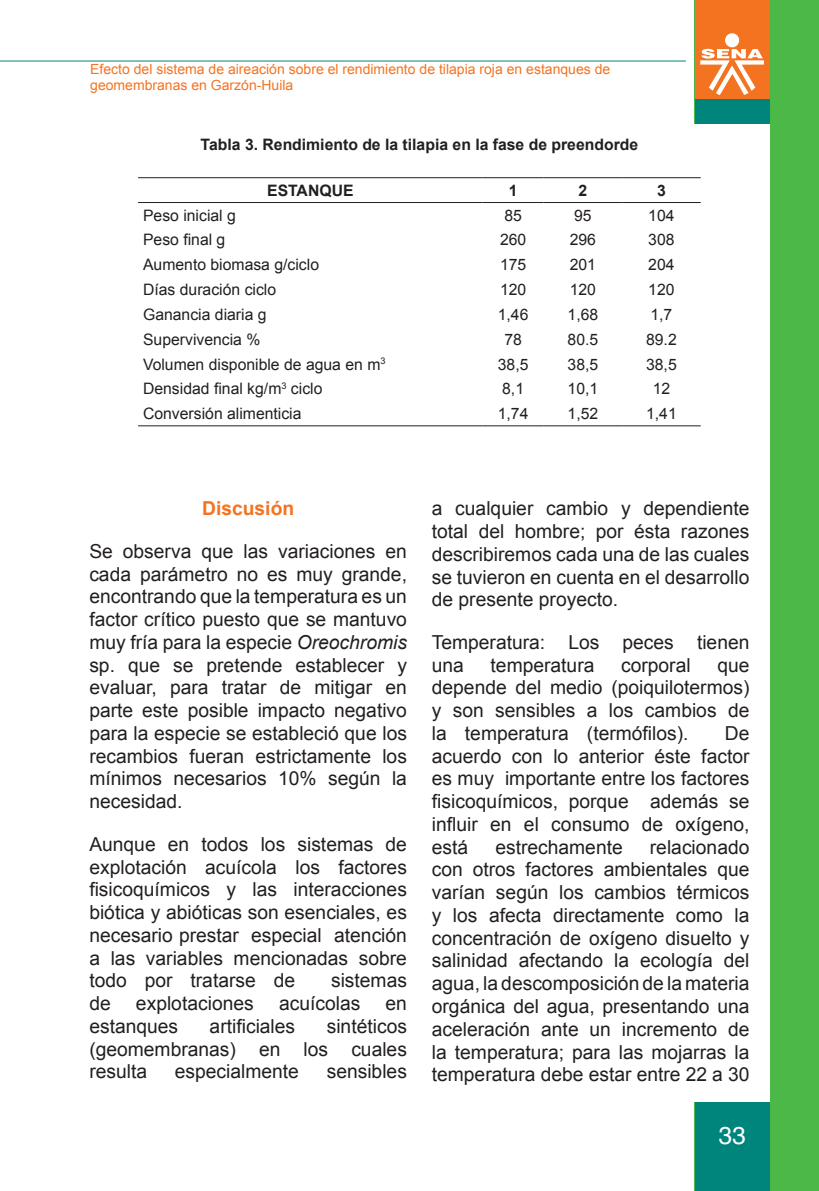
<style>
.page{position:relative;width:819px;height:1191px;background:#fff}
.page>*{position:absolute;margin:0;border:0;box-sizing:border-box;transform-origin:0 0}
.t1{font:24.5px "Helvetica LT Std";color:#fff}
.t2{font:19.25px/22.8px "Arial";color:#231f20;text-align:justify}
.t3{font:700 19.25px "Arial";color:#f47321}
.t4{font:15.75px "Arial";color:#231f20}
.t5{font:700 15.75px "Arial";color:#231f20}
.TITULO_1{font:14px/15.4px "Arial";color:#f47321}
.s1{font-style:italic}
</style>
<div class="page">
<div style="left:694px;top:0;width:125px;height:1191px;background:#4cb848"></div>
<div style="left:694px;top:0;width:75px;height:99px;background:#f47321"></div>
<div style="left:694px;top:99px;width:75px;height:1092px;background:#00857c"></div>
<hr style="left:0;top:61px;width:686px;height:1px;background:#00857c">
<div style="left:725px;top:33px;width:14px;height:14px;background:#fff;border-radius:50%"></div>
<svg style="left:700px;top:49px;width:64px;height:46px"></svg>
<div style="left:90px;top:124px;width:679px;height:977px;background:#fff"></div>
<hr style="left:138px;top:177px;width:344px;height:1px;background:#231f20">
<hr style="left:482px;top:177px;width:61px;height:1px;background:#231f20">
<hr style="left:543px;top:177px;width:79px;height:1px;background:#231f20">
<hr style="left:622px;top:177px;width:78px;height:1px;background:#231f20">
<hr style="left:138px;top:202px;width:344px;height:1px;background:#231f20">
<hr style="left:482px;top:202px;width:61px;height:1px;background:#231f20">
<hr style="left:543px;top:202px;width:79px;height:1px;background:#231f20">
<hr style="left:622px;top:202px;width:78px;height:1px;background:#231f20">
<hr style="left:138px;top:425px;width:344px;height:1px;background:#231f20">
<hr style="left:482px;top:425px;width:61px;height:1px;background:#231f20">
<hr style="left:543px;top:425px;width:79px;height:1px;background:#231f20">
<hr style="left:622px;top:425px;width:78px;height:1px;background:#231f20">
<p class="TITULO_1" style="left:90px;top:62px;width:521px">Efecto del sistema de aireación sobre el rendimiento de tilapia roja en estanques de geomembranas en Garzón-Huila</p>
<p class="t5" style="left:201px;top:134px;width:439px">Tabla 3. Rendimiento de la tilapia en la fase de preendorde</p>
<p class="t5" style="left:267px;top:179px;width:88px">ESTANQUE</p>
<p class="t5" style="left:508px;top:179px;width:10px">1</p>
<p class="t5" style="left:578px;top:179px;width:10px">2</p>
<p class="t5" style="left:657px;top:179px;width:10px">3</p>
<p class="t4" style="left:143px;top:204px;width:94px">Peso inicial g</p>
<p class="t4" style="left:504px;top:204px;width:19px">85</p>
<p class="t4" style="left:574px;top:204px;width:19px">95</p>
<p class="t4" style="left:648px;top:204px;width:28px">104</p>
<p class="t4" style="left:143px;top:229px;width:84px">Peso final g</p>
<p class="t4" style="left:500px;top:229px;width:28px">260</p>
<p class="t4" style="left:569px;top:229px;width:28px">296</p>
<p class="t4" style="left:648px;top:229px;width:28px">308</p>
<p class="t4" style="left:143px;top:254px;width:177px">Aumento biomasa g/ciclo</p>
<p class="t4" style="left:500px;top:254px;width:28px">175</p>
<p class="t4" style="left:569px;top:254px;width:28px">201</p>
<p class="t4" style="left:648px;top:254px;width:28px">204</p>
<p class="t4" style="left:143px;top:279px;width:135px">Días duración ciclo</p>
<p class="t4" style="left:500px;top:279px;width:28px">120</p>
<p class="t4" style="left:569px;top:279px;width:28px">120</p>
<p class="t4" style="left:648px;top:279px;width:28px">120</p>
<p class="t4" style="left:143px;top:303px;width:125px">Ganancia diaria g</p>
<p class="t4" style="left:498px;top:303px;width:32px">1,46</p>
<p class="t4" style="left:567px;top:303px;width:32px">1,68</p>
<p class="t4" style="left:650px;top:303px;width:23px">1,7</p>
<p class="t4" style="left:143px;top:328px;width:119px">Supervivencia %</p>
<p class="t4" style="left:504px;top:328px;width:19px">78</p>
<p class="t4" style="left:567px;top:328px;width:32px">80.5</p>
<p class="t4" style="left:646px;top:328px;width:32px">89.2</p>
<p class="t4" style="left:143px;top:353px;width:244px">Volumen disponible de agua en m<sup>3</sup></p>
<p class="t4" style="left:498px;top:353px;width:32px">38,5</p>
<p class="t4" style="left:567px;top:353px;width:32px">38,5</p>
<p class="t4" style="left:646px;top:353px;width:32px">38,5</p>
<p class="t4" style="left:143px;top:378px;width:181px">Densidad final kg/m<sup>3</sup> ciclo</p>
<p class="t4" style="left:502px;top:378px;width:23px">8,1</p>
<p class="t4" style="left:567px;top:378px;width:32px">10,1</p>
<p class="t4" style="left:652px;top:378px;width:19px">12</p>
<p class="t4" style="left:143px;top:403px;width:160px">Conversión alimenticia</p>
<p class="t4" style="left:498px;top:403px;width:32px">1,74</p>
<p class="t4" style="left:567px;top:403px;width:32px">1,52</p>
<p class="t4" style="left:646px;top:403px;width:32px">1,41</p>
<p class="t3" style="left:202px;top:495px;width:93px">Discusión</p>
<p class="t2" style="left:89px;top:539px;width:319px">Se observa que las variaciones en cada parámetro no es muy grande, encontrando que la temperatura es un factor crítico puesto que se mantuvo muy fría para la especie <span class="s1">Oreochromis </span>sp. que se pretende establecer y evaluar, para tratar de mitigar en parte este posible impacto negativo para la especie se estableció que los recambios fueran estrictamente los mínimos necesarios 10% según la necesidad.</p>
<p class="t2" style="left:89px;top:832px;width:319px">Aunque en todos los sistemas de explotación acuícola los factores fisicoquímicos y las interacciones biótica y abióticas son esenciales, es necesario prestar especial atención a las variables mencionadas sobre todo por tratarse de</p>
<p class="t2" style="left:331px;top:969px;width:77px">sistemas</p>
<p class="t2" style="left:89px;top:991px;width:23px">de</p>
<p class="t2" style="left:136px;top:991px;width:119px">explotaciones</p>
<p class="t2" style="left:279px;top:991px;width:83px">acuícolas</p>
<p class="t2" style="left:385px;top:991px;width:23px">en</p>
<p class="t2" style="left:89px;top:1014px;width:90px">estanques</p>
<p class="t2" style="left:210px;top:1014px;width:87px">artificiales</p>
<p class="t2" style="left:89px;top:1014px;width:319px;text-indent:237px">sintéticos (geomembranas) en los cuales resulta</p>
<p class="t2" style="left:175px;top:1060px;width:126px">especialmente</p>
<p class="t2" style="left:327px;top:1060px;width:82px">sensibles</p>
<p class="t2" style="left:432px;top:497px;width:319px">a cualquier cambio y dependiente total del hombre; por ésta razones describiremos cada una de las cuales se tuvieron en cuenta en el desarrollo de presente proyecto.</p>
<p class="t2" style="left:432px;top:630px;width:319px">Temperatura: Los peces tienen una</p>
<p class="t2" style="left:490px;top:653px;width:105px">temperatura</p>
<p class="t2" style="left:621px;top:653px;width:71px">corporal</p>
<p class="t2" style="left:432px;top:653px;width:319px;text-indent:285px">que depende del medio (poiquilotermos) y son sensibles a los cambios de la temperatura (termófilos).</p>
<p class="t2" style="left:432px;top:721px;width:319px;text-indent:293px">De acuerdo con lo anterior éste factor es muy importante entre los factores fisicoquímicos, porque además se influir en el consumo de oxígeno, está</p>
<p class="t2" style="left:432px;top:835px;width:319px;text-indent:218px">relacionado con otros factores ambientales que varían según los cambios térmicos y los afecta directamente como la concentración de oxígeno disuelto y salinidad afectando la ecología del agua, la descomposición de la materia orgánica del agua, presentando una aceleración ante un incremento de la temperatura; para las mojarras la temperatura debe estar entre 22 a 30</p>
<p class="t2" style="left:495px;top:835px;width:129px">estrechamente</p>
<p class="t1" style="left:718px;top:1121px;width:29px">33</p>
</div>
